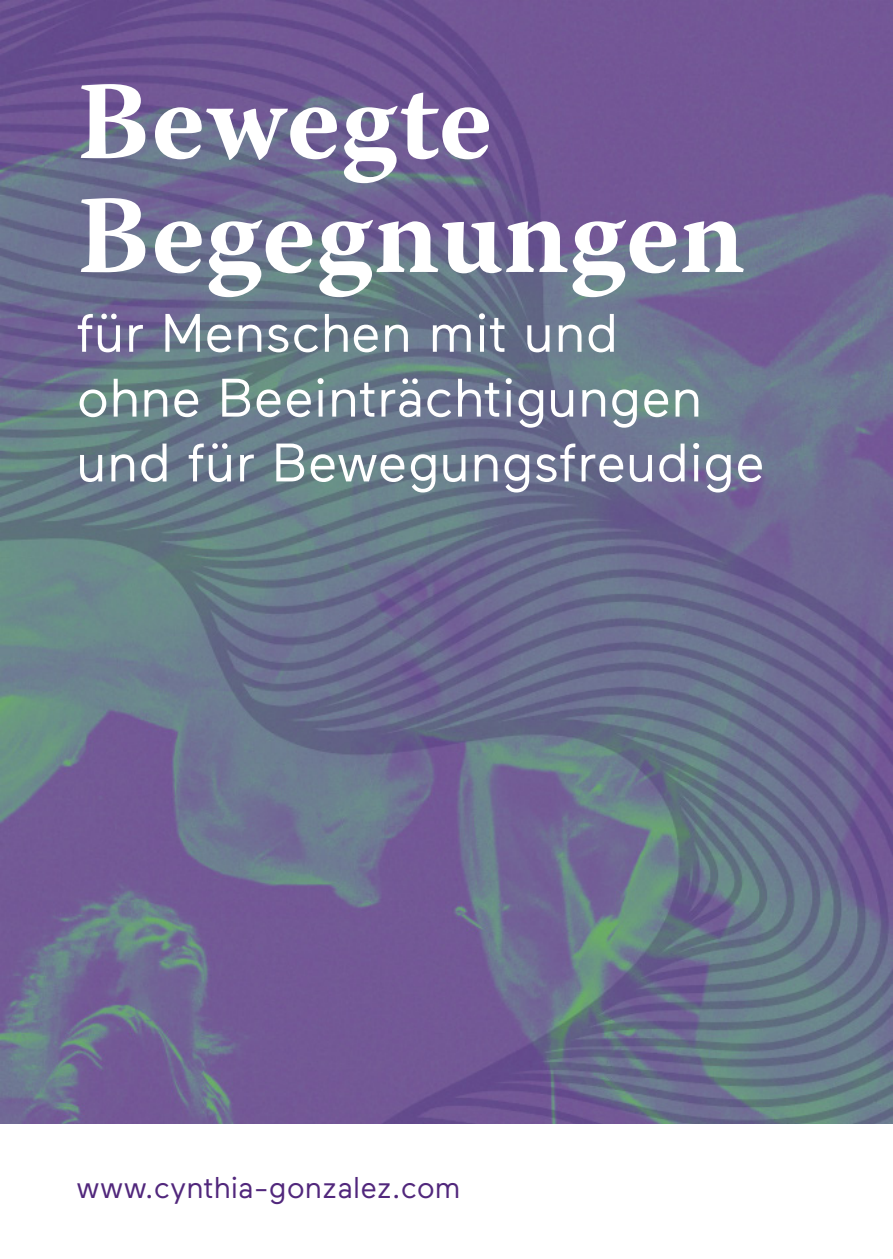
<style>
.page{position:relative;width:893px;height:1259px;background:#fff}
.page>*{position:absolute;margin:0;border:0;box-sizing:border-box;transform-origin:0 0}
.t1{font:700 110.7px/114px "Warnock Pro";letter-spacing:.005em;color:#fff}
.t2{font:54px/64.8px "Maax";color:#fff}
.t3{font:30px "Maax";color:#51277c}
</style>
<div class="page">
<img style="left:0;top:0;width:893px;height:1124px">
<h1 class="t1" style="left:77px;top:63px;width:670px">Bewegte<br>Begegnungen</h1>
<p class="t2" style="left:77px;top:301px;width:690px">für Menschen mit und<br>ohne Beeinträchtigungen und für Bewegungsfreudige</p>
<p class="t3" style="left:77px;top:1171px;width:386px">www.cynthia-gonzalez.com</p>
</div>
